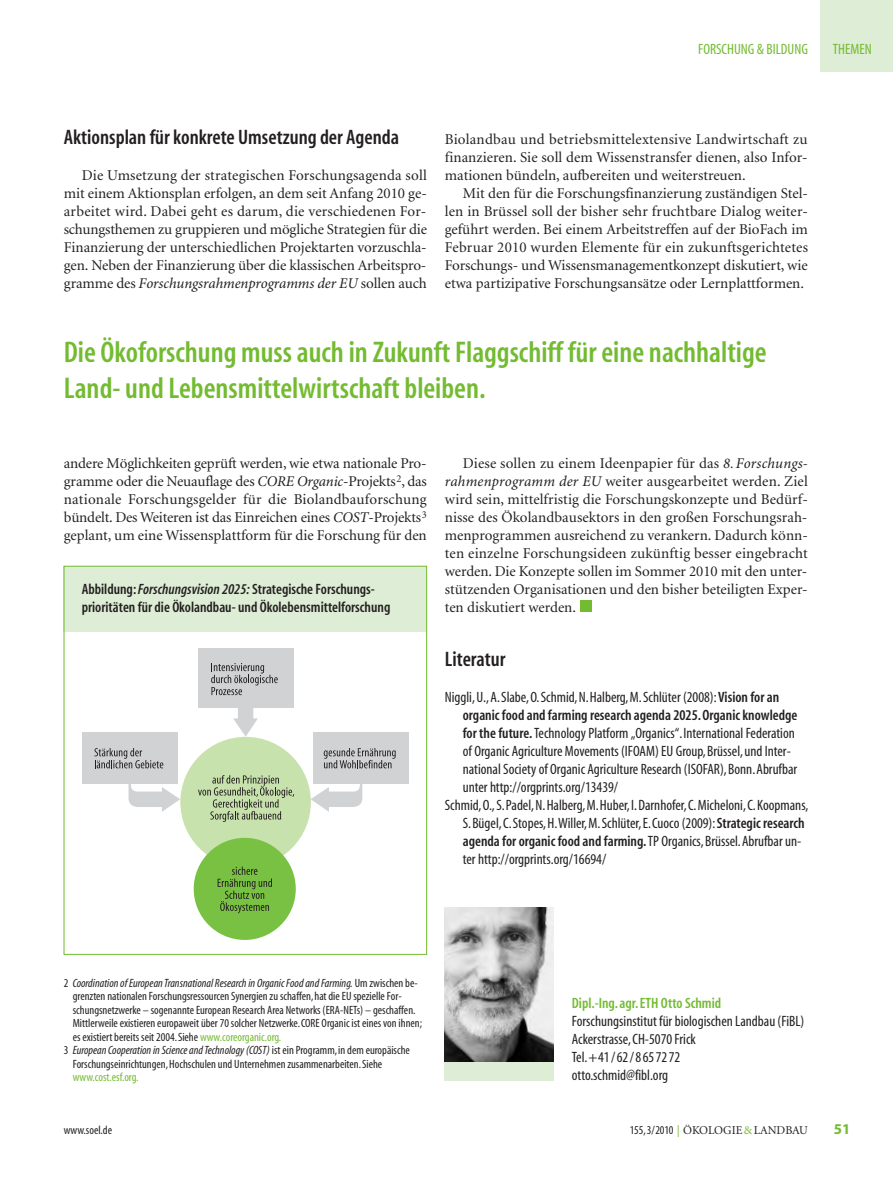
<style>
.page{position:relative;width:893px;height:1191px;background:#fff}
.page>*{position:absolute;margin:0;border:0;box-sizing:border-box;transform-origin:0 0}
.t1{font:30px/36px "Myriad MM 565 wt 300 wd";color:#73bb31}
.t2{font:21px "Myriad MM 565 wt 300 wd";color:#231f20}
.t3{font:15px/18px "Minion";color:#231f20;text-align:justify}
.t4{font:15px/18px "Myriad MM 400 wt 300 wd";color:#231f20}
.t5{font:15px/18px "Myriad MM 565 wt 300 wd";color:#231f20}
.t6{font:15px "Myriad MM 565 wt 300 wd";color:#73bb31}
.t7{font:15px "Myriad MM 400 wt 300 wd";color:#73bb31}
.t8{font:15px "Myriad MM 700 wt 600 wd";color:#73bb31}
.t9{font:italic 14.85px "Minion Pro";letter-spacing:-.005em;color:#231f20}
.t10{font:12px/13.5px "Myriad MM 400 wt 300 wd";color:#231f20}
.t11{font:12px "Myriad MM It 400 wt 300 wd";color:#231f20}
.t12{font:12px "Minion";color:#231f20}
.t13{font:12px "Myriad MM 400 wt 300 wd";color:#73bb31}
.s1{font-family:"Minion";font-style:normal;font-size:15px}
.s2{font-family:"Minion Pro";font-style:italic;font-size:14.85px}
.s3{font-family:"Myriad MM It 565 wt 300 wd"}
.s4{font-family:"Myriad MM 565 wt 300 wd"}
.s5{font-family:"Myriad MM 400 wt 300 wd"}
.s6{color:#73bb31}
.s7{font-family:"Myriad MM 400 wt 300 wd";color:#73bb31}
</style>
<div class="page">
<div style="left:821px;top:0;width:72px;height:72px;background:#deedd5"></div>
<div style="left:581px;top:601px;width:11px;height:11px;background:#73bb31"></div>
<img style="left:445px;top:907px;width:109px;height:155px">
<div style="left:445px;top:1062px;width:109px;height:18px;background:#deedd5"></div>
<div style="left:64px;top:566px;width:363px;height:65px;background:#deedd5"></div>
<div style="left:180px;top:737px;width:131px;height:130px;background:#c8e2ae;border-radius:50%"></div>
<svg style="left:198px;top:775px;width:96px;height:47px"></svg>
<div style="left:194px;top:838px;width:102px;height:102px;background:#79c142;border-radius:50%"></div>
<svg style="left:218px;top:866px;width:54px;height:47px"></svg>
<svg style="left:129px;top:783px;width:51px;height:29px"></svg>
<svg style="left:311px;top:783px;width:51px;height:29px"></svg>
<div style="left:198px;top:648px;width:96px;height:60px;background:#d1d2d4"></div>
<div style="left:82px;top:732px;width:96px;height:51px;background:#d1d2d4"></div>
<div style="left:313px;top:732px;width:96px;height:51px;background:#d1d2d4"></div>
<svg style="left:94px;top:748px;width:69px;height:20px"></svg>
<svg style="left:324px;top:748px;width:72px;height:20px"></svg>
<svg style="left:211px;top:663px;width:67px;height:73px"></svg>
<div style="left:64px;top:566px;width:363px;height:388px;border:1px solid #73bb31"></div>
<p class="t7" style="left:698px;top:44px;width:111px">FORSCHUNG &amp; BILDUNG</p>
<p class="t7" style="left:833px;top:44px;width:40px">THEMEN</p>
<h2 class="t2" style="left:64px;top:129px;width:337px">Aktionsplan für konkrete Umsetzung der Agenda</h2>
<p class="t3" style="left:64px;top:167px;width:365px;text-indent:18px">Die Umsetzung der strategischen Forschungsagenda soll mit einem Aktionsplan erfolgen, an dem seit Anfang 2010 ge&shy;arbeitet wird. Dabei geht es darum, die verschiedenen For&shy;schungsthemen zu gruppieren und mögliche Strategien für die Finanzierung der unterschiedlichen Projektarten vorzuschla&shy;gen. Neben der Finanzierung über die klassischen Arbeitspro-</p>
<p class="t9" style="left:64px;top:278px;width:365px"><span class="s1">gramme des</span> Forschungsrahmenprogramms der EU <span class="s1">sollen auch</span></p>
<p class="t3" style="left:445px;top:131px;width:364px">Biolandbau und betriebsmittelextensive Landwirtschaft zu finanzieren. Sie soll dem Wissenstransfer dienen, also Infor&shy;mationen bündeln, aufbereiten und weiterstreuen.</p>
<p class="t3" style="left:445px;top:185px;width:365px;text-indent:18px">Mit den für die Forschungsfinanzierung zuständigen Stel&shy;len in Brüssel soll der bisher sehr fruchtbare Dialog weiter&shy;geführt werden. Bei einem Arbeitstreffen auf der BioFach im Februar 2010 wurden Elemente für ein zukunftsgerichtetes Forschungs- und Wissensmanagementkonzept diskutiert, wie etwa partizipative Forschungsansätze oder Lernplattformen.</p>
<h1 class="t1" style="left:64px;top:337px;width:704px">Die Ökoforschung muss auch in Zukunft Flaggschiff für eine nachhaltige<br>Land- und Lebensmittelwirtschaft bleiben.</h1>
<p class="t3" style="left:64px;top:455px;width:365px">andere Möglichkeiten geprüft werden, wie etwa nationale Pro&shy;gramme oder die Neuauflage des <span class="s2">CORE Organic</span>-Projekts<sup>2</sup>, das nationale Forschungsgelder für die Biolandbauforschung bündelt. Des Weiteren ist das Einreichen eines <span class="s2">COST</span>-Projekts<sup>3 </sup>geplant, um eine Wissensplattform für die Forschung für den</p>
<p class="t5" style="left:82px;top:581px;width:310px">Abbildung: <span class="s3">Forschungsvision 2025:</span> Strategische Forschungs&shy;prioritäten für die Ökolandbau- und Ökolebensmittelforschung</p>
<p class="t3" style="left:445px;top:455px;width:365px;text-indent:18px">Diese sollen zu einem Ideenpapier für das <span class="s2">8. Forschungs&shy;rahmenprogramm der EU</span> weiter ausgearbeitet werden. Ziel wird sein, mittelfristig die Forschungskonzepte und Bedürf&shy;nisse des Ökolandbausektors in den großen Forschungsrah&shy;menprogrammen ausreichend zu verankern. Dadurch könn&shy;ten einzelne Forschungsideen zukünftig besser eingebracht werden. Die Konzepte sollen im Sommer 2010 mit den unter&shy;stützenden Organisationen und den bisher beteiligten Exper&shy;ten diskutiert werden.</p>
<h2 class="t2" style="left:445px;top:651px;width:62px">Literatur</h2>
<p class="t4" style="left:445px;top:689px;width:336px">Niggli, U., A. Slabe, O. Schmid, N. Halberg, M. Schlüter (2008): <span class="s4">Vision for an</span></p>
<p class="t5" style="left:463px;top:707px;width:336px">organic food and farming research agenda 2025. Organic knowledge</p>
<p class="t4" style="left:463px;top:725px;width:334px"><span class="s4">for the future.</span>Technology Platform „Organics“. International Federation</p>
<p class="t4" style="left:463px;top:743px;width:329px">of Organic Agriculture Movements (IFOAM) EU Group, Brüssel, und Inter-</p>
<p class="t4" style="left:463px;top:761px;width:336px">national Society of Organic Agriculture Research (ISOFAR), Bonn. Abrufbar</p>
<p class="t4" style="left:463px;top:779px;width:157px">unter http://orgprints.org/13439/</p>
<p class="t4" style="left:445px;top:797px;width:365px">Schmid, O., S. Padel, N. Halberg, M. Huber, I. Darnhofer, C. Micheloni, C. Koopmans,</p>
<p class="t4" style="left:463px;top:815px;width:343px">S. Bügel, C. Stopes, H.Willer, M. Schlüter, E. Cuoco (2009): <span class="s4">Strategic research</span></p>
<p class="t5" style="left:463px;top:833px;width:340px">agenda for organic food and farming. <span class="s5">TP Organics, Brüssel. Abrufbar un-</span></p>
<p class="t4" style="left:463px;top:851px;width:145px">ter http://orgprints.org/16694/</p>
<p class="t11" style="left:64px;top:978px;width:355px"><span class="s5">2</span> Coordination of European Transnational Research in Organic Food and Farming. <span class="s5">Um zwischen be-</span></p>
<p class="t10" style="left:73px;top:990px;width:351px">grenzten nationalen Forschungsressourcen Synergien zu schaffen, hat die EU spezielle For&shy;schungsnetzwerke – sogenannte European Research Area Networks (ERA-NETs) – geschaffen.<br>Mittlerweile existieren europaweit über 70 solcher Netzwerke. CORE Organic ist eines von ihnen; es existiert bereits seit 2004. Siehe <span class="s6">www.coreorganic.org.</span></p>
<p class="t11" style="left:64px;top:1045px;width:348px"><span class="s5">3</span> European Cooperation in Science and Technology (COST) <span class="s5">ist ein Programm, in dem europäische</span></p>
<p class="t10" style="left:73px;top:1058px;width:311px">Forschungseinrichtungen, Hochschulen und Unternehmen zusammenarbeiten. Siehe</p>
<p class="t13" style="left:73px;top:1072px;width:67px">www.cost.esf.org.</p>
<p class="t6" style="left:572px;top:998px;width:151px">Dipl.-Ing. agr. ETH Otto Schmid</p>
<p class="t4" style="left:572px;top:1013px;width:234px">Forschungsinstitut für biologischen Landbau (FiBL)<br>Ackerstrasse, CH-5070 Frick<br>Tel. +41/62/8657272<br>otto.schmid@fibl.org</p>
<p class="t10" style="left:64px;top:1124px;width:50px">www.soel.de</p>
<p class="t12" style="left:630px;top:1125px;width:180px"><span class="s5">155, 3/2010</span> <span class="s7">|</span> ÖKOLOGIE <span class="s6">&amp;</span>LANDBAU</p>
<p class="t8" style="left:834px;top:1123px;width:18px">51</p>
</div>
